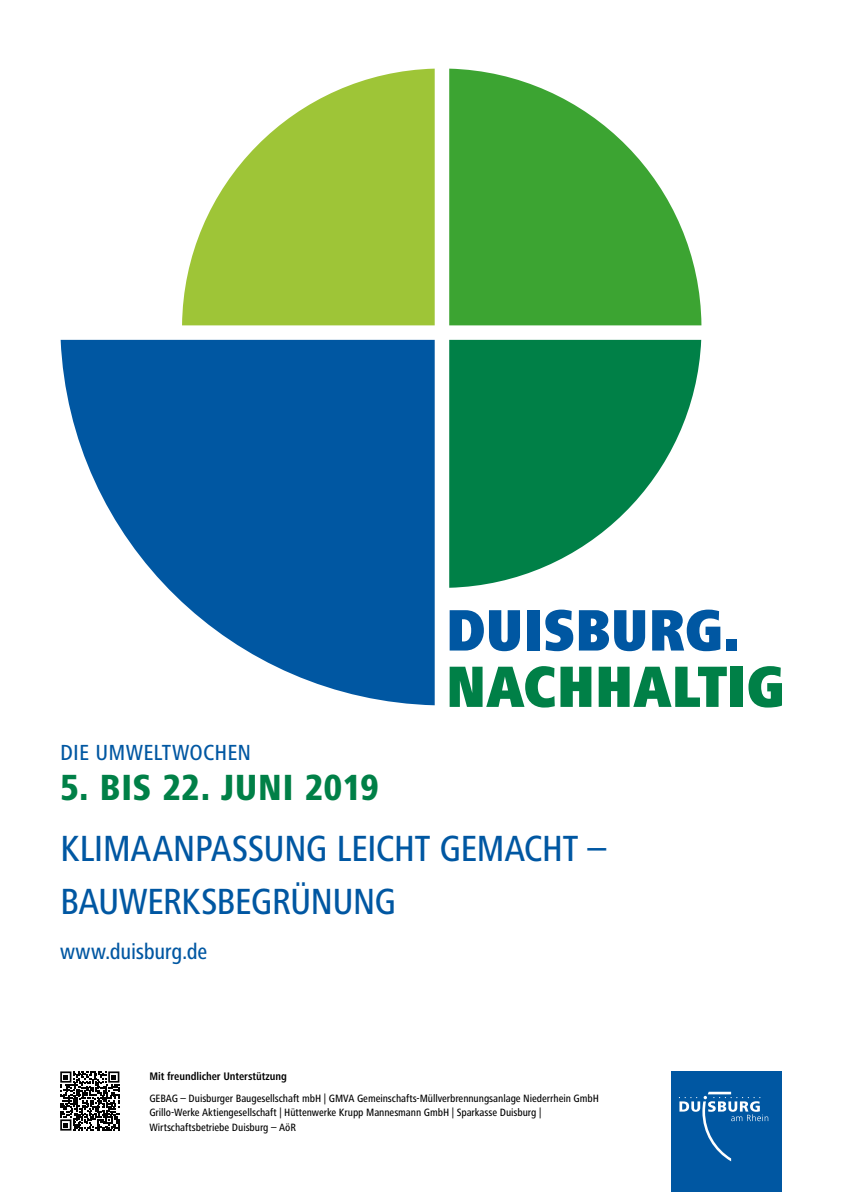
<style>
.page{position:relative;width:842px;height:1192px;background:#fff}
.page>*{position:absolute;margin:0;border:0;box-sizing:border-box;transform-origin:0 0}
.t1{font:900 condensed 60.5px "Frutiger Next LT";letter-spacing:-.01em;color:#0057a2}
.t2{font:900 condensed 60.25px "Frutiger Next LT";letter-spacing:-.01em;color:#008047}
.t3{font:500 condensed 37.7px/53.2px "Frutiger Next LT";letter-spacing:-.02em;color:#0057a2}
.t4{font:800 condensed 37.7px "Frutiger Next LT";letter-spacing:.005em;color:#008047}
.t5{font:500 condensed 22.65px "Frutiger Next LT";color:#0057a2}
.t6{font:700 condensed 11.3px "Frutiger Next LT";letter-spacing:-.005em;color:#000}
.t7{font:500 condensed 10.95px/14.2px "Frutiger Next LT";letter-spacing:-.005em;color:#000}
</style>
<div class="page">
<div style="left:672px;top:1072px;width:110px;height:120px;background:#0057a2"></div>
<svg style="left:679px;top:1092px;width:89px;height:69px"></svg>
<svg style="left:60px;top:1071px;width:59px;height:60px"></svg>
<svg style="left:182px;top:69px;width:253px;height:256px;fill:#9ec537"></svg>
<svg style="left:449px;top:69px;width:252px;height:256px;fill:#3ca432"></svg>
<svg style="left:61px;top:340px;width:374px;height:365px;fill:#0057a2"></svg>
<svg style="left:449px;top:340px;width:252px;height:248px;fill:#008047"></svg>
<h1 class="t1" style="left:446px;top:596px;width:295px">DUISBURG.</h1>
<h2 class="t2" style="left:446px;top:653px;width:341px">NACHHALTIG</h2>
<h3 class="t5" style="left:60px;top:740px;width:192px">DIE UMWELTWOCHEN</h3>
<h3 class="t4" style="left:60px;top:766px;width:320px">5. BIS 22. JUNI 2019</h3>
<h3 class="t3" style="left:60px;top:822px;width:548px">KLIMAANPASSUNG LEICHT GEMACHT –<br>BAUWERKSBEGRÜNUNG</h3>
<h3 class="t5" style="left:60px;top:939px;width:149px">www.duisburg.de</h3>
<p class="t6" style="left:149px;top:1070px;width:139px">Mit freundlicher Unterstützung</p>
<p class="t7" style="left:149px;top:1092px;width:451px">GEBAG – Duisburger Baugesellschaft mbH | GMVA Gemeinschafts-Müllverbrennungsanlage Niederrhein GmbH<br>Grillo-Werke Aktiengesellschaft | Hüttenwerke Krupp Mannesmann GmbH | Sparkasse Duisburg |<br>Wirtschaftsbetriebe Duisburg – AöR</p>
</div>
